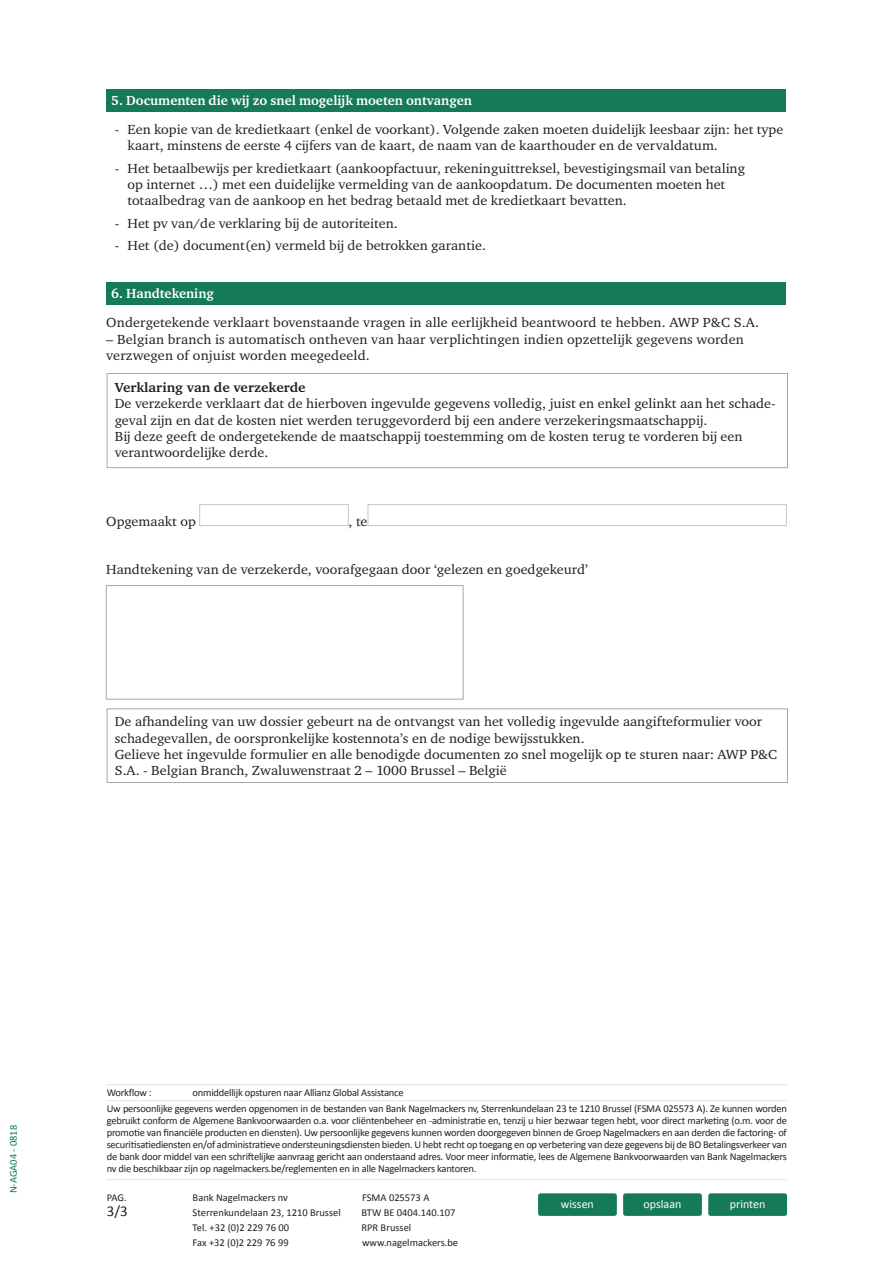
<style>
.page{position:relative;width:893px;height:1263px;background:#fff}
.page>*{position:absolute;margin:0;border:0;box-sizing:border-box;transform-origin:0 0}
.t1{font:15px "Calibri";color:#231f20}
.t2{font:13.5px/16.2px "Charter ITC";color:#231f20;scale:1.05 1}
.t3{font:700 13.5px "Charter ITC";color:#fff}
.t4{font:700 13.5px "Charter ITC";color:#231f20;scale:1.05 1}
.t5{font:12px "Calibri";color:#fff}
.t6{font:10.5px/12px "Calibri";letter-spacing:-.02em;color:#231f20;text-align:justify}
.t7{font:10.5px/15.1px "Calibri";color:#231f20}
.t8{font:10.5px "Calibri";color:#147a57}
</style>
<div class="page">
<div style="left:106px;top:89px;width:680px;height:22px;background:#147a57"></div>
<div style="left:106px;top:283px;width:680px;height:22px;background:#147a57"></div>
<div style="left:199px;top:504px;width:150px;height:22px;border:1px solid #c1c7ce"></div>
<div style="left:368px;top:504px;width:419px;height:22px;border:1px solid #c1c7ce"></div>
<div style="left:107px;top:373px;width:681px;height:95px;border:1px solid #9faab2"></div>
<div style="left:107px;top:708px;width:681px;height:75px;border:1px solid #9faab2"></div>
<div style="left:106px;top:585px;width:357px;height:114px;border:1px solid #9faab2"></div>
<hr style="left:106px;top:1179px;width:681px;height:1px;background:#e0e5e8">
<hr style="left:106px;top:1100px;width:681px;height:1px;background:#e0e5e8">
<hr style="left:106px;top:1084px;width:681px;height:1px;background:#e0e5e8">
<div style="left:538px;top:1193px;width:79px;height:23px;background:#147a57;border-radius:3px"></div>
<div style="left:623px;top:1193px;width:79px;height:23px;background:#147a57;border-radius:3px"></div>
<div style="left:708px;top:1193px;width:79px;height:23px;background:#147a57;border-radius:3px"></div>
<p class="t3" style="left:111px;top:92px;width:362px">5. Documenten die wij zo snel mogelijk moeten ontvangen</p>
<p class="t2" style="left:128px;top:121px;width:626px;text-indent:-13px">- Een kopie van de kredietkaart (enkel de voorkant). Volgende zaken moeten duidelijk leesbaar zijn: het type kaart, minstens de eerste 4 cijfers van de kaart, de naam van de kaarthouder en de vervaldatum.</p>
<p class="t2" style="left:128px;top:160px;width:590px;text-indent:-13px">- Het betaalbewijs per kredietkaart (aankoopfactuur, rekeninguittreksel, bevestigingsmail van betaling op internet …) met een duidelijke vermelding van de aankoopdatum. De documenten moeten het totaalbedrag van de aankoop en het bedrag betaald met de kredietkaart bevatten.</p>
<p class="t2" style="left:115px;top:215px;width:271px">- Het pv van/de verklaring bij de autoriteiten.</p>
<p class="t2" style="left:115px;top:237px;width:355px">- Het (de) document(en) vermeld bij de betrokken garantie.</p>
<p class="t3" style="left:111px;top:285px;width:104px">6. Handtekening</p>
<p class="t2" style="left:106px;top:314px;width:623px">Ondergetekende verklaart bovenstaande vragen in alle eerlijkheid beantwoord te hebben. AWP P&amp;C S.A.</p>
<p class="t2" style="left:106px;top:331px;width:609px">– Belgian branch is automatisch ontheven van haar verplichtingen indien opzettelijk gegevens worden verzwegen of onjuist worden meegedeeld.</p>
<p class="t4" style="left:115px;top:379px;width:183px">Verklaring van de verzekerde</p>
<p class="t2" style="left:115px;top:395px;width:631px">De verzekerde verklaart dat de hierboven ingevulde gegevens volledig, juist en enkel gelinkt aan het schade&shy;geval zijn en dat de kosten niet werden teruggevorderd bij een andere verzekeringsmaatschappij.</p>
<p class="t2" style="left:115px;top:428px;width:599px">Bij deze geeft de ondergetekende de maatschappij toestemming om de kosten terug te vorderen bij een verantwoordelijke derde.</p>
<p class="t2" style="left:106px;top:513px;width:87px">Opgemaakt op</p>
<p class="t2" style="left:349px;top:513px;width:20px">, te</p>
<p class="t2" style="left:106px;top:561px;width:460px">Handtekening van de verzekerde, voorafgegaan door ‘gelezen en goedgekeurd’</p>
<p class="t2" style="left:115px;top:713px;width:618px">De afhandeling van uw dossier gebeurt na de ontvangst van het volledig ingevulde aangifteformulier voor schadegevallen, de oorspronkelijke kostennota’s en de nodige bewijsstukken.</p>
<p class="t2" style="left:115px;top:746px;width:632px">Gelieve het ingevulde formulier en alle benodigde documenten zo snel mogelijk op te sturen naar: AWP P&amp;C<br>S.A. - Belgian Branch, Zwaluwenstraat 2 – 1000 Brussel – België</p>
<p class="t8" style="left:7px;top:1193px;width:70px;rotate:-90deg">N-AGA04 - 0818</p>
<p class="t6" style="left:107px;top:1086px;width:46px">Workflow :</p>
<p class="t6" style="left:193px;top:1086px;width:213px">onmiddellijk opsturen naar Allianz Global Assistance</p>
<p class="t6" style="left:107px;top:1103px;width:682px">Uw persoonlijke gegevens werden opgenomen in de bestanden van Bank Nagelmackers nv, Sterrenkundelaan 23 te 1210 Brussel (FSMA 025573 A). Ze kunnen worden gebruikt conform de Algemene Bankvoorwaarden o.a. voor cliëntenbeheer en -administratie en, tenzij u hier bezwaar tegen hebt, voor direct marketing (o.m. voor de promotie van financiële producten en diensten). Uw persoonlijke gegevens kunnen worden doorgegeven binnen de Groep Nagelmackers en aan derden die factoring- of securitisatiediensten en/of administratieve ondersteuningsdiensten bieden. U hebt recht op toegang en op verbetering van deze gegevens bij de BO Betalingsverkeer van de bank door middel van een schriftelijke aanvraag gericht aan onderstaand adres. Voor meer informatie, lees de Algemene Bankvoorwaarden van Bank Nagelmackers nv die beschikbaar zijn op nagelmackers.be/reglementen en in alle Nagelmackers kantoren.</p>
<p class="t6" style="left:107px;top:1192px;width:21px">PAG.</p>
<p class="t1" style="left:107px;top:1201px;width:22px">3/3</p>
<p class="t7" style="left:193px;top:1190px;width:97px">Bank Nagelmackers nv</p>
<p class="t7" style="left:362px;top:1190px;width:69px">FSMA 025573 A</p>
<p class="t7" style="left:193px;top:1235px;width:98px">Fax +32 (0)2 229 76 99</p>
<p class="t7" style="left:362px;top:1235px;width:98px">www.nagelmackers.be</p>
<p class="t7" style="left:193px;top:1205px;width:150px">Sterrenkundelaan 23, 1210 Brussel<br>Tel. +32 (0)2 229 76 00</p>
<p class="t7" style="left:361px;top:1205px;width:96px">BTW BE 0404.140.107</p>
<p class="t7" style="left:361px;top:1220px;width:51px">RPR Brussel</p>
<p class="t5" style="left:561px;top:1197px;width:34px">wissen</p>
<p class="t5" style="left:644px;top:1197px;width:39px">opslaan</p>
<p class="t5" style="left:730px;top:1197px;width:37px">printen</p>
</div>
